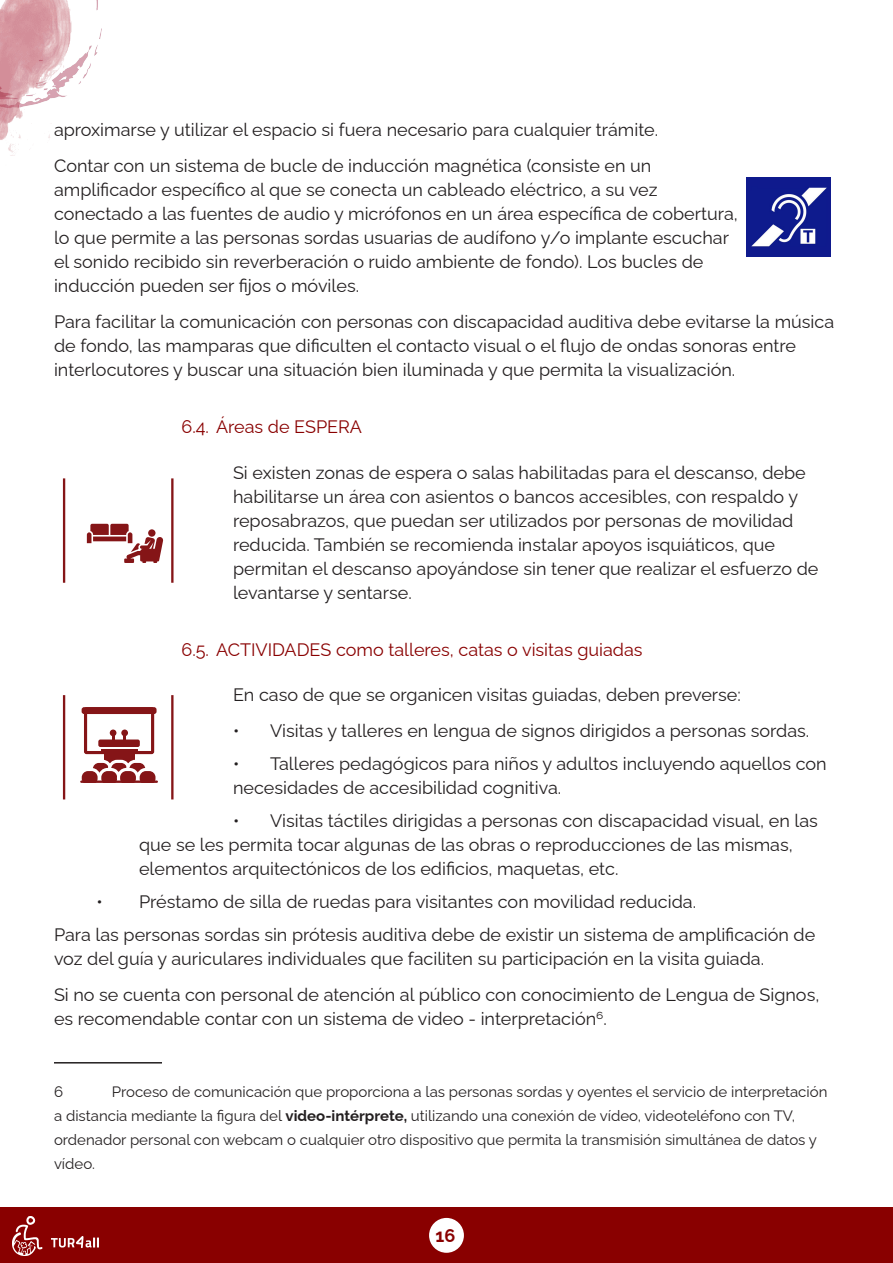
<style>
.page{position:relative;width:893px;height:1263px;background:#fff}
.page>*{position:absolute;margin:0;border:0;box-sizing:border-box;transform-origin:0 0}
.t1{font:18px/24px "Raleway";color:#231f20}
.t2{font:18px "Raleway";color:#890000}
.t3{font:700 18px "Raleway";color:#890000}
.t4{font:15px/24px "Raleway";color:#231f20}
.s1{font-weight:700}
</style>
<div class="page">
<img style="left:71px;top:0;width:31px;height:84px">
<div style="left:0;top:1208px;width:893px;height:55px;background:#890000"></div>
<img style="left:12px;top:1216px;width:87px;height:39px">
<div style="left:429px;top:1218px;width:35px;height:35px;background:#fff;border-radius:50%"></div>
<img style="left:0;top:0;width:71px;height:156px">
<hr style="left:54px;top:1062px;width:108px;height:1px;background:#231f20">
<hr style="left:171px;top:478px;width:3px;height:105px;background:#851517">
<hr style="left:63px;top:478px;width:2px;height:105px;background:#851517">
<svg style="left:87px;top:524px;width:76px;height:39px"></svg>
<hr style="left:171px;top:695px;width:3px;height:104px;background:#851517">
<hr style="left:63px;top:695px;width:2px;height:104px;background:#851517">
<div style="left:104px;top:753px;width:30px;height:11px;background:#851517"></div>
<svg style="left:81px;top:760px;width:75px;height:20px"></svg>
<div style="left:82px;top:707px;width:75px;height:7px;background:#851517;border-radius:2px"></div>
<svg style="left:84px;top:707px;width:70px;height:47px"></svg>
<div style="left:110px;top:729px;width:6px;height:7px;background:#851517;border-radius:50%"></div>
<div style="left:121px;top:729px;width:7px;height:7px;background:#851517;border-radius:50%"></div>
<hr style="left:80px;top:780px;width:78px;height:3px;background:#851517">
<img style="left:747px;top:178px;width:83px;height:79px">
<p class="t1" style="left:54px;top:116px;width:606px">aproximarse y utilizar el espacio si fuera necesario para cualquier trámite.</p>
<p class="t1" style="left:54px;top:152px;width:685px">Contar con un sistema de bucle de inducción magnética (consiste en un amplificador específico al que se conecta un cableado eléctrico, a su vez conectado a las fuentes de audio y micrófonos en un área específica de cobertura, lo que permite a las personas sordas usuarias de audífono y/o implante escuchar el sonido recibido sin reverberación o ruido ambiente de fondo). Los bucles de inducción pueden ser fijos o móviles.</p>
<p class="t1" style="left:54px;top:308px;width:782px">Para facilitar la comunicación con personas con discapacidad auditiva debe evitarse la música de fondo, las mamparas que dificulten el contacto visual o el flujo de ondas sonoras entre interlocutores y buscar una situación bien iluminada y que permita la visualización.</p>
<h2 class="t2" style="left:182px;top:413px;width:182px">6.4. Áreas de ESPERA</h2>
<p class="t1" style="left:233px;top:458px;width:587px">Si existen zonas de espera o salas habilitadas para el descanso, debe habilitarse un área con asientos o bancos accesibles, con respaldo y reposabrazos, que puedan ser utilizados por personas de movilidad reducida. También se recomienda instalar apoyos isquiáticos, que permitan el descanso apoyándose sin tener que realizar el esfuerzo de levantarse y sentarse.</p>
<h2 class="t2" style="left:182px;top:635px;width:462px">6.5. ACTIVIDADES como talleres, catas o visitas guiadas</h2>
<p class="t1" style="left:233px;top:681px;width:509px">En caso de que se organicen visitas guiadas, deben preverse:</p>
<p class="t1" style="left:233px;top:717px;width:578px">• Visitas y talleres en lengua de signos dirigidos a personas sordas.</p>
<p class="t1" style="left:233px;top:750px;width:595px">• Talleres pedagógicos para niños y adultos incluyendo aquellos con necesidades de accesibilidad cognitiva.</p>
<p class="t1" style="left:139px;top:807px;width:680px;text-indent:94px">• Visitas táctiles dirigidas a personas con discapacidad visual, en las que se les permita tocar algunas de las obras o reproducciones de las mismas, elementos arquitectónicos de los edificios, maquetas, etc.</p>
<p class="t1" style="left:97px;top:888px;width:601px">• Préstamo de silla de ruedas para visitantes con movilidad reducida.</p>
<p class="t1" style="left:54px;top:921px;width:763px">Para las personas sordas sin prótesis auditiva debe de existir un sistema de amplificación de voz del guía y auriculares individuales que faciliten su participación en la visita guiada.</p>
<p class="t1" style="left:54px;top:981px;width:767px">Si no se cuenta con personal de atención al público con conocimiento de Lengua de Signos, es recomendable contar con un sistema de video - interpretación6.</p>
<p class="t4" style="left:54px;top:1078px;width:775px;text-indent:58px">Proceso de comunicación que proporciona a las personas sordas y oyentes el servicio de interpretación a distancia mediante la figura del <span class="s1">video-intérprete,</span> utilizando una conexión de vídeo, videoteléfono con TV, ordenador personal con webcam o cualquier otro dispositivo que permita la transmisión simultánea de datos y vídeo.</p>
<p class="t4" style="left:54px;top:1078px;width:11px">6</p>
<p class="t3" style="left:436px;top:1221px;width:21px">16</p>
</div>
